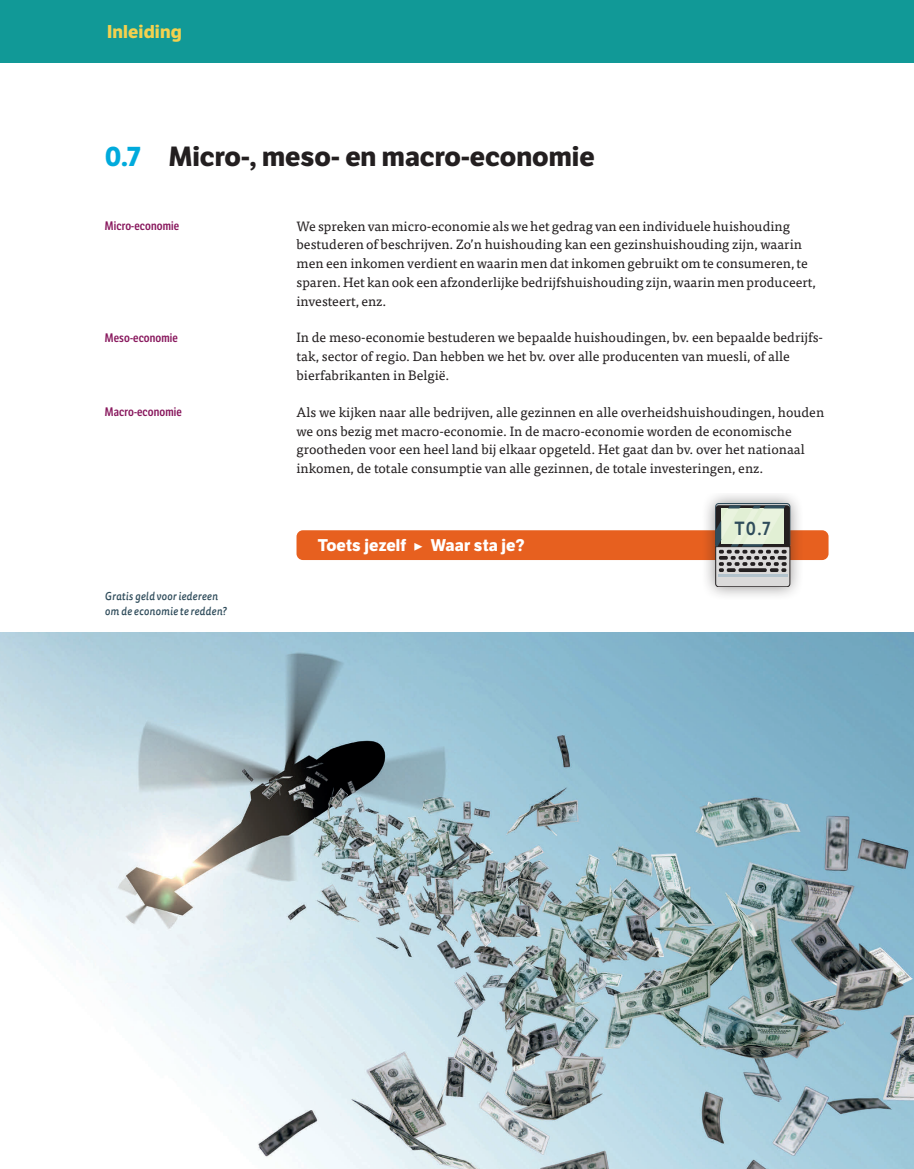
<style>
.page{position:relative;width:914px;height:1169px;background:#fff}
.page>*{position:absolute;margin:0;border:0;box-sizing:border-box;transform-origin:0 0}
.t1{font:700 27px "LFT Etica";color:#231f20}
.t2{font:18.6px "LFT Etica SB";color:#2f4c5b;scale:.9 1}
.t3{font:700 18px "LFT Etica";letter-spacing:.01em;color:#f3d14f}
.t4{font:700 16.5px "LFT Etica";letter-spacing:.01em;color:#fff}
.t5{font:13.5px/18.8px "Tisa Pro";color:#231f20}
.t6{font:600 12px "LFT Etica Condensed";letter-spacing:.01em;color:#89195e}
.t7{font:italic 500 11.25px/15px "Tisa Sans Pro";letter-spacing:.03em;color:#2f4c5b;scale:.9 1}
.s1{color:#00aadc}
</style>
<div class="page">
<div style="left:0;top:0;width:913px;height:62px;background:#119997"></div>
<div style="left:296px;top:530px;width:532px;height:30px;background:#e7601f;border-radius:6px"></div>
<div style="left:701px;top:493px;width:103px;height:106px;background:#231f20;opacity:.5"></div>
<svg style="left:715px;top:503px;width:74px;height:84px;background:#acb1aa"></svg>
<img style="left:0;top:632px;width:913px;height:536px">
<h3 class="t3" style="left:107px;top:21px;width:76px">Inleiding</h3>
<h1 class="t1" style="left:105px;top:139px;width:491px"><span class="s1">0.7</span> Micro-, meso- en macro-economie</h1>
<p class="t6" style="left:105px;top:219px;width:75px">Micro-economie</p>
<p class="t6" style="left:105px;top:330px;width:74px">Meso-economie</p>
<p class="t6" style="left:105px;top:405px;width:78px">Macro-economie</p>
<p class="t7" style="left:105px;top:588px;width:136px">Gratis geld voor iedereen om de economie te redden?</p>
<p class="t5" style="left:296px;top:216px;width:520px">We spreken van micro-economie als we het gedrag van een individuele huishouding bestuderen of beschrijven. Zo’n huishouding kan een gezinshuishouding zijn, waarin men een inkomen verdient en waarin men dat inkomen gebruikt om te consumeren, te sparen. Het kan ook een afzonderlijke bedrijfshuishouding zijn, waarin men produceert, investeert, enz.</p>
<p class="t5" style="left:296px;top:327px;width:528px">In de meso-economie bestuderen we bepaalde huishoudingen, bv. een bepaalde bedrijfs&shy;tak, sector of regio. Dan hebben we het bv. over alle producenten van muesli, of alle bierfabrikanten in België.</p>
<p class="t5" style="left:296px;top:402px;width:529px">Als we kijken naar alle bedrijven, alle gezinnen en alle overheidshuishoudingen, houden we ons bezig met macro-economie. In de macro-economie worden de economische grootheden voor een heel land bij elkaar opgeteld. Het gaat dan bv. over het nationaal inkomen, de totale consumptie van alle gezinnen, de totale investeringen, enz.</p>
<p class="t4" style="left:317px;top:535px;width:208px">Toets jezelf b Waar sta je?</p>
<h2 class="t2" style="left:734px;top:517px;width:41px">T0.7</h2>
</div>
